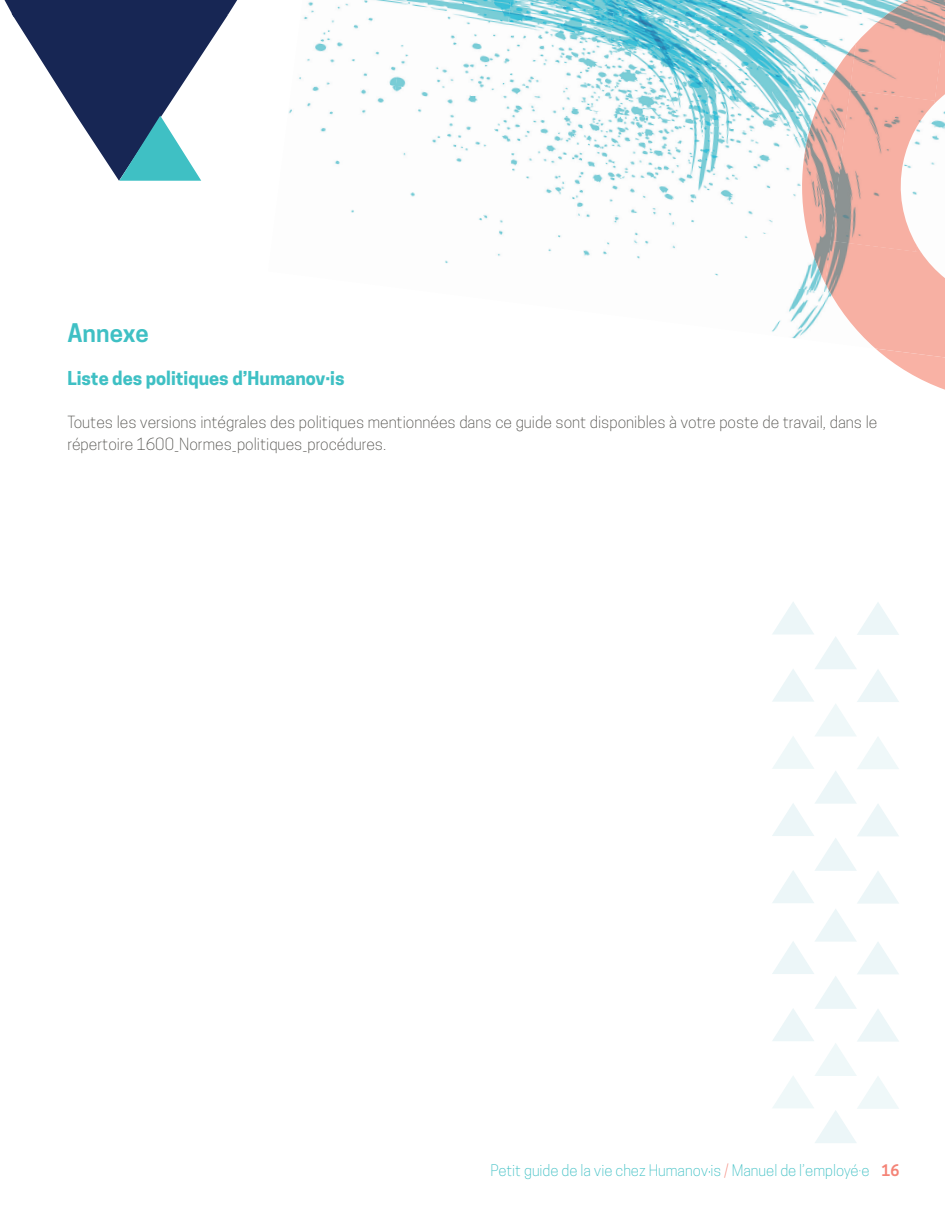
<style>
.page{position:relative;width:945px;height:1215px;background:#fff}
.page>*{position:absolute;margin:0;border:0;box-sizing:border-box;transform-origin:0 0}
.t1{font:600 24px "Cooper Hewitt";color:#3fc0c4}
.t2{font:700 18px "Cooper Hewitt";color:#3fc0c4}
.t3{font:300 15.75px/22.5px "Cooper Hewitt";color:#53524e}
.t4{font:300 15px "Cooper Hewitt";color:#3fc0c4}
.s1{color:#f48477}
.s2{font-weight:600;color:#f48477}
</style>
<div class="page">
<svg style="left:772px;top:602px;width:127px;height:541px"></svg>
<svg style="left:886px;top:357px;width:59px;height:33px"></svg>
<img style="left:478px;top:215px;width:83px;height:41px">
<img style="left:577px;top:213px;width:98px;height:46px">
<img style="left:789px;top:293px;width:36px;height:46px">
<img style="left:797px;top:284px;width:28px;height:9px">
<img style="left:935px;top:111px;width:10px;height:29px">
<img style="left:288px;top:86px;width:95px;height:79px">
<img style="left:383px;top:86px;width:103px;height:111px">
<img style="left:486px;top:112px;width:102px;height:95px">
<img style="left:588px;top:112px;width:103px;height:113px">
<img style="left:691px;top:125px;width:105px;height:113px">
<img style="left:299px;top:0;width:97px;height:86px">
<img style="left:396px;top:0;width:102px;height:99px">
<img style="left:498px;top:0;width:103px;height:112px">
<img style="left:601px;top:32px;width:103px;height:93px">
<img style="left:704px;top:32px;width:92px;height:106px">
<img style="left:513px;top:0;width:255px;height:32px">
<img style="left:768px;top:0;width:82px;height:44px">
<img style="left:825px;top:252px;width:120px;height:105px">
<img style="left:796px;top:43px;width:60px;height:241px">
<img style="left:831px;top:90px;width:104px;height:162px">
<svg style="left:915px;top:245px;width:6px;height:7px"></svg>
<img style="left:850px;top:0;width:95px;height:101px">
<svg style="left:5px;top:0;width:232px;height:181px"></svg>
<h1 class="t1" style="left:68px;top:319px;width:83px">Annexe</h1>
<p class="t2" style="left:68px;top:367px;width:279px">Liste des politiques d’Humanov·is</p>
<p class="t3" style="left:68px;top:410px;width:811px">Toutes les versions intégrales des politiques mentionnées dans ce guide sont disponibles à votre poste de travail, dans le répertoire 1600_Normes_politiques_procédures.</p>
<p class="t4" style="left:491px;top:1161px;width:411px">Petit guide de la vie chez Humanov is <span class="s1">/</span> Manuel de l’employé·e <span class="s2">16</span></p>
</div>
